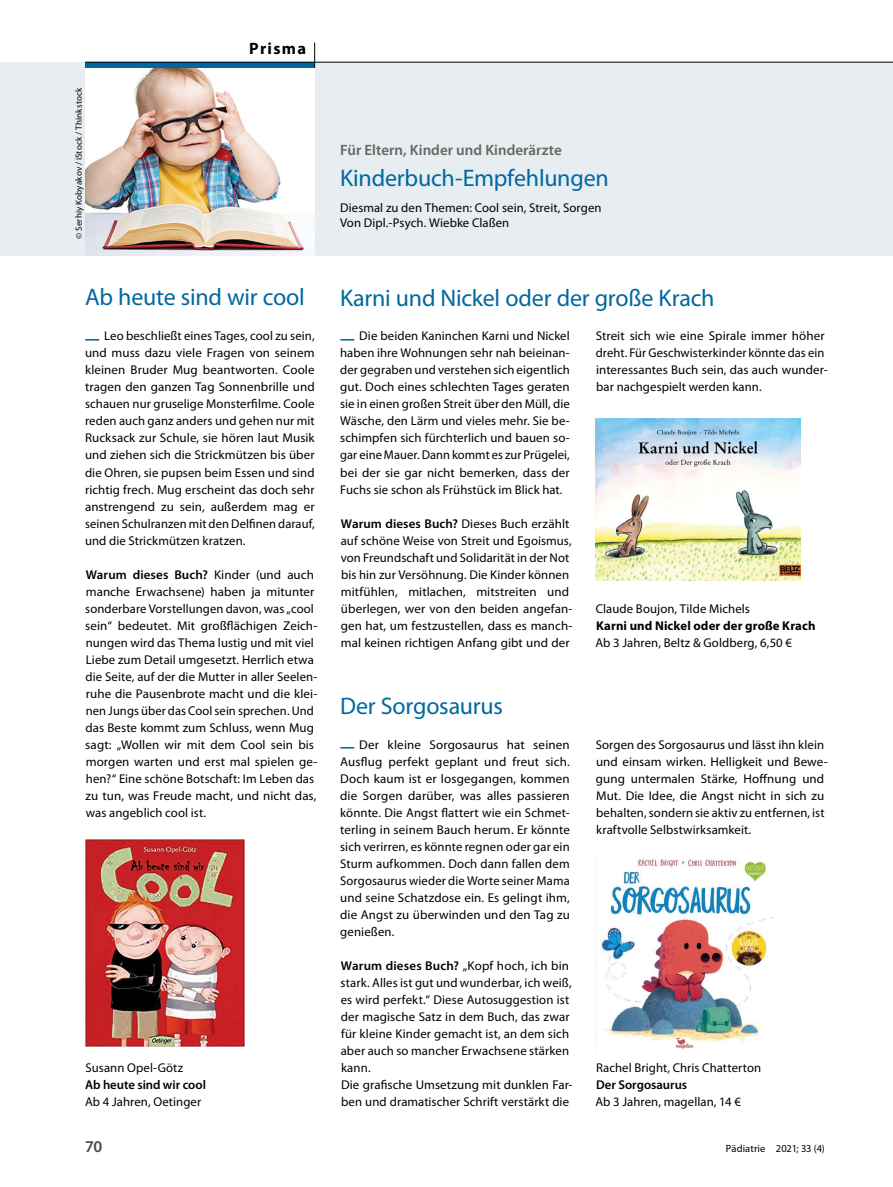
<style>
.page{position:relative;width:893px;height:1187px;background:#fff}
.page>*{position:absolute;margin:0;border:0;box-sizing:border-box;transform-origin:0 0}
.Box_Heading_Title_2{font:24px "Myriad Pro";letter-spacing:-.01em;color:#00689f}
.Title_x_Meldung_Tite{font:24px "Myriad Pro";letter-spacing:-.01em;color:#00689f}
.Category_x{font:700 16.5px "Myriad Pro";letter-spacing:.08em;color:#000}
.t1{font:600 16.5px "Myriad Pro";color:#4d4c47}
.SuperTitle_x_Meldung{font:600 15px "Myriad Pro";letter-spacing:.005em;color:#676660}
.Para_Meldung{font:12.75px/17px "Myriad Pro";letter-spacing:.01em;color:#000}
.Trailer_x_Meldung_In{font:12.75px/15px "Myriad Pro";letter-spacing:.01em;color:#000}
.Para_Meldung-2{font:600 12.75px "Myriad Pro";color:#000}
.Para_Meldung-3{font:700 12.75px "Myriad Pro";letter-spacing:.01em;color:#000}
.t2{font:10.5px "Myriad Pro";letter-spacing:.01em;color:#000}
.Image_Source_x{font:9px "Myriad Pro";letter-spacing:.015em;color:#000}
.s1{font-family:"Minion Pro"}
.s2{font-weight:700;font-size:16.65px;color:#00689f}
.s3{font-weight:600}
</style>
<div class="page">
<img style="left:595px;top:859px;width:178px;height:190px">
<img style="left:85px;top:839px;width:159px;height:207px">
<img style="left:595px;top:418px;width:205px;height:162px">
<div style="left:0;top:62px;width:893px;height:193px;background:#e7edf0"></div>
<img style="left:85px;top:67px;width:230px;height:188px">
<div style="left:85px;top:62px;width:230px;height:5px;background:#00689f"></div>
<hr style="left:85px;top:62px;width:230px;height:1px;background:#000">
<hr style="left:315px;top:62px;width:578px;height:1px;background:#000">
<svg style="left:314px;top:43px;width:1px;height:24px"></svg>
<p class="Image_Source_x" style="left:73px;top:239px;width:153px;rotate:-90deg"><span class="s1">©</span> Serhiy Kobyakov / iStock / Thinkstock</p>
<p class="Category_x" style="left:249px;top:37px;width:58px">Prisma</p>
<p class="Box_Heading_Title_2" style="left:85px;top:282px;width:221px">Ab heute sind wir cool</p>
<p class="Para_Meldung" style="left:85px;top:327px;width:231px;text-align:justify"><span class="s2">—</span> Leo beschließt eines Tages, cool zu sein, und muss dazu viele Fragen von seinem kleinen Bruder Mug beantworten. Coole tragen den ganzen Tag Sonnenbrille und schauen nur gruselige Monsterfilme. Coole reden auch ganz anders und gehen nur mit Rucksack zur Schule, sie hören laut Musik und ziehen sich die Strickmützen bis über die Ohren, sie pupsen beim Essen und sind richtig frech. Mug erscheint das doch sehr anstrengend zu sein, außerdem mag er seinen Schulranzen mit den Delfinen darauf, und die Strickmützen kratzen.</p>
<p class="Para_Meldung" style="left:85px;top:565px;width:234px"><span class="s3">Warum dieses Buch?</span> Kinder (und auch manche Erwachsene) haben ja mitunter sonderbare Vorstellungen davon, was „cool sein“ bedeutet. Mit großflächigen Zeich&shy;nungen wird das Thema lustig und mit viel Liebe zum Detail umgesetzt. Herrlich etwa die Seite, auf der die Mutter in aller Seelen&shy;ruhe die Pausenbrote macht und die klei&shy;nen Jungs über das Cool sein sprechen. Und das Beste kommt zum Schluss, wenn Mug sagt: „Wollen wir mit dem Cool sein bis morgen warten und erst mal spielen ge&shy;hen?“ Eine schöne Botschaft: Im Leben das zu tun, was Freude macht, und nicht das, was angeblich cool ist.</p>
<p class="Para_Meldung" style="left:85px;top:1059px;width:99px">Susann Opel-Götz</p>
<p class="Para_Meldung-2" style="left:85px;top:1076px;width:122px">Ab heute sind wir cool</p>
<p class="Para_Meldung" style="left:85px;top:1093px;width:118px">Ab 4 Jahren, Oetinger</p>
<p class="SuperTitle_x_Meldung" style="left:340px;top:140px;width:223px">Für Eltern, Kinder und Kinderärzte</p>
<p class="Title_x_Meldung_Tite" style="left:340px;top:163px;width:270px">Kinderbuch-Empfehlungen</p>
<p class="Trailer_x_Meldung_In" style="left:340px;top:200px;width:263px">Diesmal zu den Themen: Cool sein, Streit, Sorgen<br>Von Dipl.-Psych. Wiebke Claßen</p>
<p class="Box_Heading_Title_2" style="left:340px;top:283px;width:376px">Karni und Nickel oder der große Krach</p>
<p class="Para_Meldung" style="left:340px;top:327px;width:231px;text-align:justify"><span class="s2">—</span> Die beiden Kaninchen Karni und Nickel haben ihre Wohnungen sehr nah beieinan&shy;der gegraben und verstehen sich eigentlich gut. Doch eines schlechten Tages geraten sie in einen großen Streit über den Müll, die Wäsche, den Lärm und vieles mehr. Sie be&shy;schimpfen sich fürchterlich und bauen so&shy;gar eine Mauer. Dann kommt es zur Prügelei, bei der sie gar nicht bemerken, dass der Fuchs sie schon als Frühstück im Blick hat.</p>
<p class="Para_Meldung" style="left:341px;top:514px;width:233px"><span class="s3">Warum dieses Buch?</span> Dieses Buch erzählt auf schöne Weise von Streit und Egoismus, von Freundschaft und Solidarität in der Not bis hin zur Versöhnung. Die Kinder können mitfühlen, mitlachen, mitstreiten und überlegen, wer von den beiden angefan&shy;gen hat, um festzustellen, dass es manch&shy;mal keinen richtigen Anfang gibt und der</p>
<p class="Para_Meldung" style="left:596px;top:327px;width:233px">Streit sich wie eine Spirale immer höher dreht. Für Geschwisterkinder könnte das ein interessantes Buch sein, das auch wunder&shy;bar nachgespielt werden kann.</p>
<p class="Para_Meldung" style="left:596px;top:599px;width:156px">Claude Boujon, Tilde Michels</p>
<p class="Para_Meldung-3" style="left:596px;top:617px;width:221px">Karni und Nickel oder der große Krach</p>
<p class="Para_Meldung" style="left:595px;top:633px;width:198px">Ab 3 Jahren, Beltz &amp; Goldberg, 6,50 €</p>
<p class="Box_Heading_Title_2" style="left:340px;top:691px;width:164px">Der Sorgosaurus</p>
<p class="Para_Meldung" style="left:340px;top:735px;width:231px;text-align:justify"><span class="s2">—</span> Der kleine Sorgosaurus hat seinen Ausflug perfekt geplant und freut sich.<br>Doch kaum ist er losgegangen, kommen die Sorgen darüber, was alles passieren könnte. Die Angst flattert wie ein Schmet&shy;terling in seinem Bauch herum. Er könnte sich verirren, es könnte regnen oder gar ein Sturm aufkommen. Doch dann fallen dem Sorgosaurus wieder die Worte seiner Mama und seine Schatzdose ein. Es gelingt ihm, die Angst zu überwinden und den Tag zu genießen.</p>
<p class="Para_Meldung" style="left:340px;top:957px;width:233px"><span class="s3">Warum dieses Buch?</span> „Kopf hoch, ich bin stark. Alles ist gut und wunderbar, ich weiß, es wird perfekt.“ Diese Autosuggestion ist der magische Satz in dem Buch, das zwar für kleine Kinder gemacht ist, an dem sich aber auch so mancher Erwachsene stärken kann.</p>
<p class="Para_Meldung" style="left:341px;top:1076px;width:233px">Die grafische Umsetzung mit dunklen Far&shy;ben und dramatischer Schrift verstärkt die</p>
<p class="Para_Meldung" style="left:596px;top:735px;width:233px">Sorgen des Sorgosaurus und lässt ihn klein und einsam wirken. Helligkeit und Bewe&shy;gung untermalen Stärke, Hoffnung und Mut. Die Idee, die Angst nicht in sich zu behalten, sondern sie aktiv zu entfernen, ist kraftvolle Selbstwirksamkeit.</p>
<p class="Para_Meldung" style="left:596px;top:1059px;width:167px">Rachel Bright, Chris Chatterton</p>
<p class="Para_Meldung-2" style="left:596px;top:1076px;width:93px">Der Sorgosaurus</p>
<p class="Para_Meldung" style="left:595px;top:1093px;width:147px">Ab 3 Jahren, magellan, 14 €</p>
<p class="t1" style="left:85px;top:1135px;width:19px">70</p>
<p class="t2" style="left:726px;top:1141px;width:101px">Pädiatrie 2021; 33 (4)</p>
</div>
